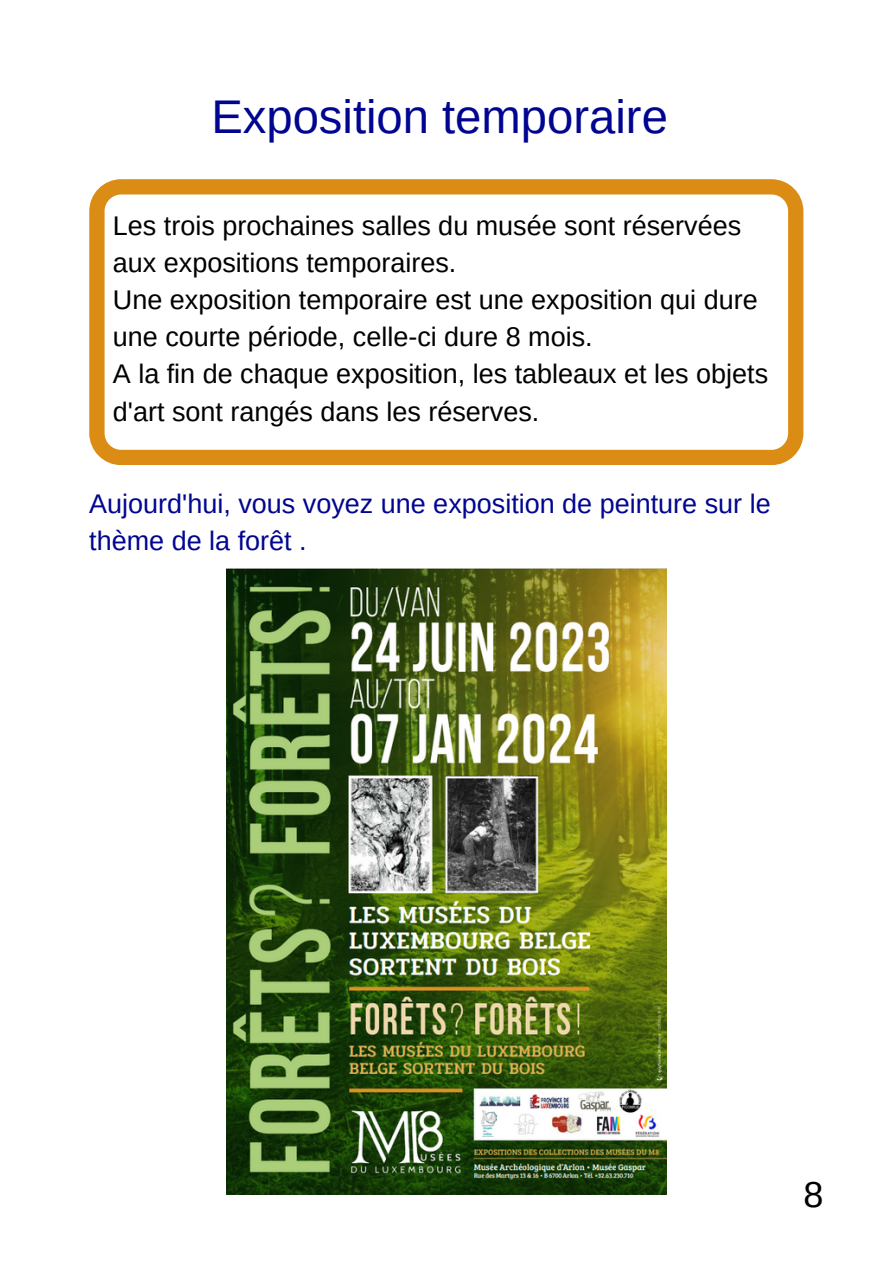
<style>
.page{position:relative;width:893px;height:1264px;background:#fff}
.page>*{position:absolute;margin:0;border:0;box-sizing:border-box;transform-origin:0 0}
.t1{font:47.25px "Arimo";color:#010590}
.t2{font:36px "Arimo";color:#000}
.t3{font:27px/37px "Arimo";color:#000}
.t4{font:27px/37px "Arimo";color:#010590}
</style>
<div class="page">
<svg style="left:89px;top:179px;width:714px;height:286px"></svg>
<img style="left:226px;top:568px;width:441px;height:626px">
<p class="t1" style="left:211px;top:90px;width:458px">Exposition temporaire</p>
<p class="t3" style="left:113px;top:207px;width:629px">Les trois prochaines salles du musée sont réservées aux expositions temporaires.</p>
<p class="t3" style="left:113px;top:281px;width:646px">Une exposition temporaire est une exposition qui dure une courte période, celle-ci dure 8 mois.</p>
<p class="t3" style="left:113px;top:355px;width:656px">A la fin de chaque exposition, les tableaux et les objets d'art sont rangés dans les réserves.</p>
<p class="t4" style="left:89px;top:485px;width:683px">Aujourd'hui, vous voyez une exposition de peinture sur le thème de la forêt .</p>
<p class="t2" style="left:803px;top:1173px;width:21px">8</p>
</div>
